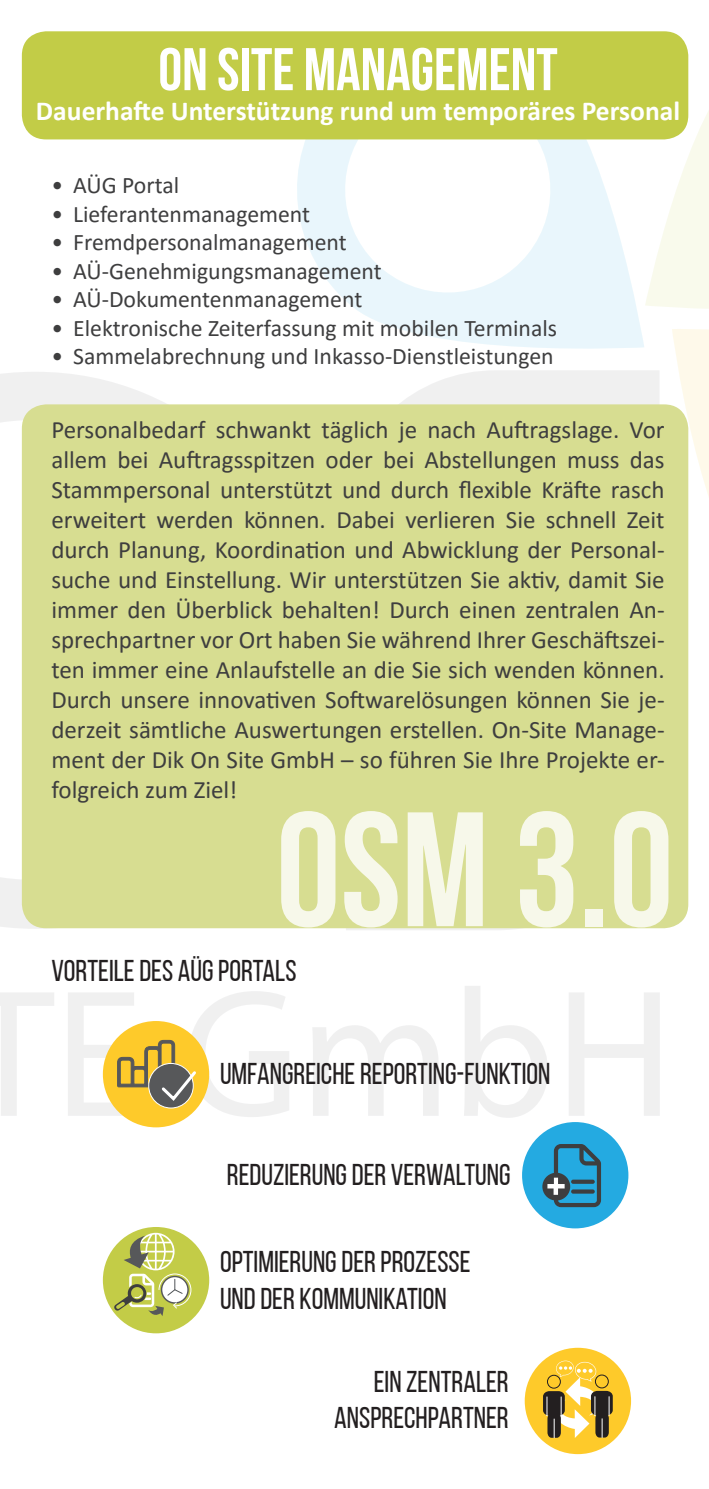
<style>
.page{position:relative;width:709px;height:1489px;background:#fff}
.page>*{position:absolute;margin:0;border:0;box-sizing:border-box;transform-origin:0 0}
.Sublines_Bebas{font:162.5px "Bebas Neue";color:#f7f8ea}
.Headlines_Bebas{font:60px "Bebas Neue";color:#fff}
.Vorteile{font:30px "Bebas Neue";color:#231f20}
.Subline_Calibri{font:700 27.5px "Calibri";color:#fff}
.Mengentext_Calibri{font:25px/30px "Calibri";color:#3e3e3f;text-align:justify}
.t1{font:23.75px "Calibri";color:#3e3e3f}
</style>
<div class="page">
<svg style="left:0;top:993px;width:54px;height:122px"></svg>
<svg style="left:313px;top:1025px;width:125px;height:90px"></svg>
<svg style="left:464px;top:986px;width:84px;height:131px"></svg>
<svg style="left:569px;top:993px;width:91px;height:122px"></svg>
<svg style="left:278px;top:139px;width:366px;height:210px"></svg>
<svg style="left:645px;top:31px;width:64px;height:610px"></svg>
<svg style="left:0;top:372px;width:166px;height:556px"></svg>
<svg style="left:346px;top:370px;width:313px;height:560px;fill:#f0f0f0"></svg>
<div style="left:22px;top:31px;width:666px;height:108px;background:#c2cc47;border-radius:24px"></div>
<div style="left:22px;top:404px;width:666px;height:524px;background:#d7dd91;border-radius:24px"></div>
<div style="left:103px;top:1020px;width:106px;height:107px;background:#feca2a;border-radius:50%"></div>
<svg style="left:68px;top:991px;width:221px;height:126px"></svg>
<div style="left:522px;top:1121px;width:106px;height:107px;background:#24aae1;border-radius:50%"></div>
<svg style="left:542px;top:1144px;width:59px;height:62px"></svg>
<div style="left:524px;top:1347px;width:107px;height:106px;background:#feca2a;border-radius:50%"></div>
<div style="left:543px;top:1390px;width:22px;height:25px;background:#231f20;border-radius:6px"></div>
<svg style="left:591px;top:1390px;width:21px;height:25px"></svg>
<svg style="left:546px;top:1360px;width:63px;height:77px"></svg>
<div style="left:103px;top:1226px;width:106px;height:107px;background:#c3cc47;border-radius:50%"></div>
<svg style="left:114px;top:1232px;width:78px;height:84px"></svg>
<p class="Headlines_Bebas" style="left:158px;top:36px;width:401px">ON SITE MANAGEMENT</p>
<p class="Subline_Calibri" style="left:36px;top:92px;width:645px">Dauerhafte Unterstützung rund um temporäres Personal</p>
<p class="t1" style="left:51px;top:169px;width:129px">• AÜG Portal</p>
<p class="t1" style="left:51px;top:197px;width:260px">• Lieferantenmanagement</p>
<p class="t1" style="left:51px;top:226px;width:297px">• Fremdpersonalmanagement</p>
<p class="t1" style="left:51px;top:254px;width:332px">• AÜ-Genehmigungsmanagement</p>
<p class="t1" style="left:51px;top:283px;width:312px">• AÜ-Dokumentenmanagement</p>
<p class="t1" style="left:51px;top:311px;width:507px">• Elektronische Zeiterfassung mit mobilen Terminals</p>
<p class="t1" style="left:51px;top:340px;width:504px">• Sammelabrechnung und Inkasso-Dienstleistungen</p>
<p class="Mengentext_Calibri" style="left:51px;top:414px;width:614px">Personalbedarf schwankt täglich je nach Auftragslage. Vor allem bei Auftragsspitzen oder bei Abstellungen muss das Stammpersonal unterstützt und durch flexible Kräfte rasch erweitert werden können. Dabei verlieren Sie schnell Zeit durch Planung, Koordination und Abwicklung der Personal&shy;suche und Einstellung. Wir unterstützen Sie aktiv, damit Sie immer den Überblick behalten! Durch einen zentralen An&shy;sprechpartner vor Ort haben Sie während Ihrer Geschäftszei&shy;ten immer eine Anlaufstelle an die Sie sich wenden können.<br>Durch unsere innovativen Softwarelösungen können Sie je&shy;derzeit sämtliche Auswertungen erstellen. On-Site Manage&shy;ment der Dik On Site GmbH – so führen Sie Ihre Projekte er&shy;folgreich zum Ziel!</p>
<p class="Sublines_Bebas" style="left:276px;top:780px;width:399px">OSM 3.0</p>
<p class="Vorteile" style="left:51px;top:954px;width:247px">VORTEILE DES AÜG PORTALS</p>
<p class="Vorteile" style="left:220px;top:1056px;width:332px">UMFANGREICHE REPORTING-FUNKTION</p>
<p class="Vorteile" style="left:227px;top:1157px;width:285px">REDUZIERUNG DER VERWALTUNG</p>
<p class="Vorteile" style="left:220px;top:1245px;width:252px">OPTIMIERUNG DER PROZESSE</p>
<p class="Vorteile" style="left:220px;top:1281px;width:228px">UND DER KOMMUNIKATION</p>
<p class="Vorteile" style="left:374px;top:1365px;width:136px">EIN ZENTRALER</p>
<p class="Vorteile" style="left:334px;top:1401px;width:176px">ANSPRECHPARTNER</p>
</div>
